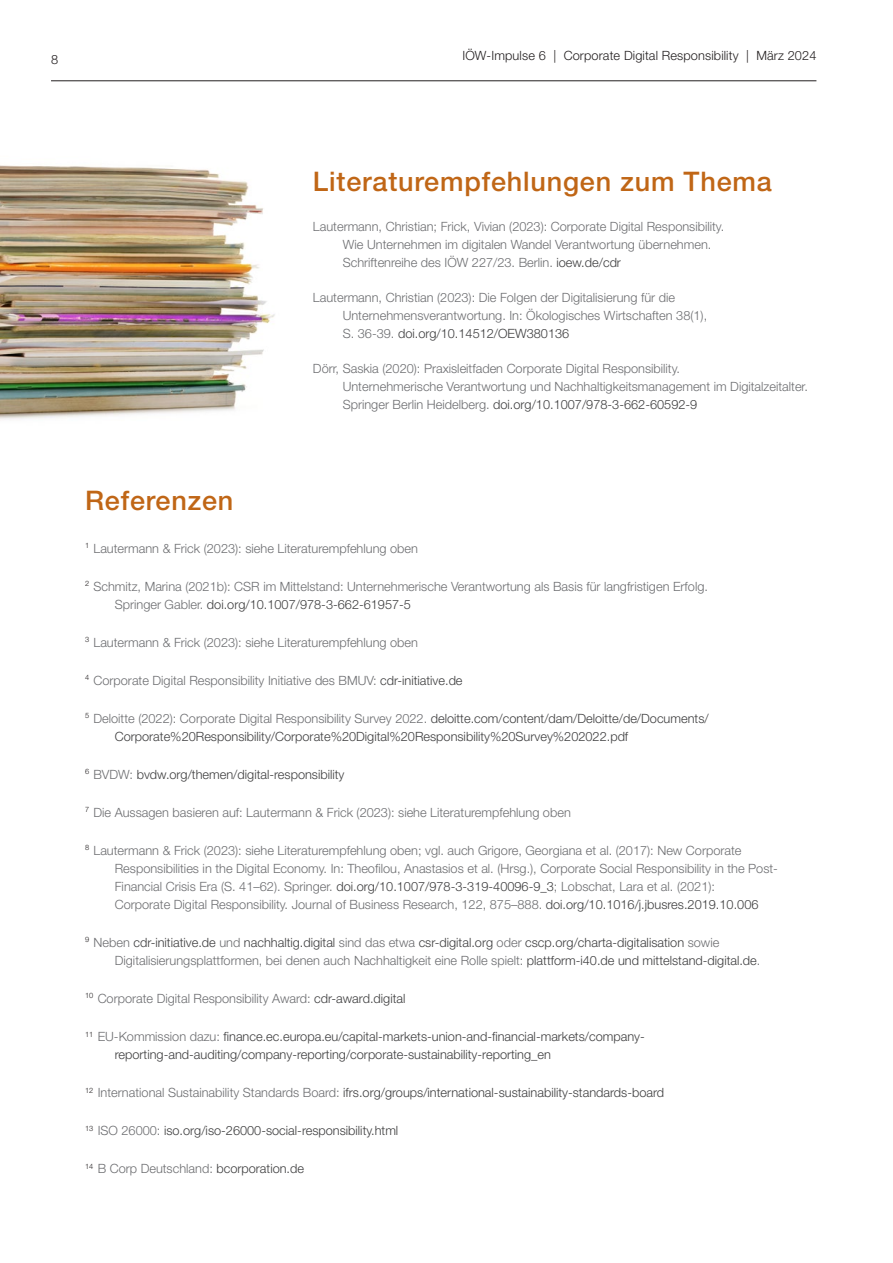
<style>
.page{position:relative;width:893px;height:1263px;background:#fff}
.page>*{position:absolute;margin:0;border:0;box-sizing:border-box;transform-origin:0 0}
.t1{font:500 27px "Helvetica Neue LT Std";letter-spacing:.03em;color:#c06616}
.Literaturverzeichnis{font:300 12.75px/18px "Helvetica Neue LT Std";color:#6c6d70}
.Literaturverzeichnis-2{font:300 12.75px/18px "Helvetica Neue LT Std";color:#3e3e3f}
.t2{font:300 12.75px "Helvetica Neue LT Std";letter-spacing:.01em;color:#231f20}
.s1{color:#3e3e3f}
.s2{color:#6c6d70}
</style>
<div class="page">
<hr style="left:51px;top:80px;width:765px;height:1px;background:#231f20">
<img style="left:0;top:165px;width:275px;height:255px">
<p class="t2" style="left:51px;top:51px;width:9px">8</p>
<p class="t2" style="left:462px;top:48px;width:355px">IÖW-Impulse 6 | Corporate Digital Responsibility | März 2024</p>
<p class="t1" style="left:313px;top:166px;width:460px">Literaturempfehlungen zum Thema</p>
<p class="Literaturverzeichnis" style="left:343px;top:217px;width:383px;text-indent:-30px">Lautermann, Christian; Frick, Vivian (2023): Corporate Digital Responsibility.<br>Wie Unternehmen im digitalen Wandel Verantwortung übernehmen.<br>Schriftenreihe des IÖW 227/23. Berlin. <span class="s1">ioew.de/cdr</span></p>
<p class="Literaturverzeichnis" style="left:343px;top:288px;width:366px;text-indent:-30px">Lautermann, Christian (2023): Die Folgen der Digitalisierung für die<br>Unternehmensverantwortung. In: Ökologisches Wirtschaften 38(1),<br>S. 36-39. <span class="s1">doi.org/10.14512/OEW380136</span></p>
<p class="Literaturverzeichnis" style="left:343px;top:359px;width:467px;text-indent:-30px">Dörr, Saskia (2020): Praxisleitfaden Corporate Digital Responsibility.<br>Unternehmerische Verantwortung und Nachhaltigkeitsmanagement im Digitalzeitalter.<br>Springer Berlin Heidelberg. <span class="s1">doi.org/10.1007/978-3-662-60592-9</span></p>
<p class="t1" style="left:85px;top:485px;width:150px">Referenzen</p>
<p class="Literaturverzeichnis" style="left:85px;top:539px;width:334px"><sup>1</sup> Lautermann &amp; Frick (2023): siehe Literaturempfehlung oben</p>
<p class="Literaturverzeichnis" style="left:115px;top:577px;width:595px;text-indent:-30px"><sup>2</sup> Schmitz, Marina (2021b): CSR im Mittelstand: Unternehmerische Verantwortung als Basis für langfristigen Erfolg.<br>Springer Gabler. <span class="s1">doi.org/10.1007/978-3-662-61957-5</span></p>
<p class="Literaturverzeichnis" style="left:85px;top:633px;width:334px"><sup>3</sup> Lautermann &amp; Frick (2023): siehe Literaturempfehlung oben</p>
<p class="Literaturverzeichnis" style="left:85px;top:671px;width:379px"><sup>4</sup> Corporate Digital Responsibility Initiative des BMUV: <span class="s1">cdr-initiative.de</span></p>
<p class="Literaturverzeichnis-2" style="left:115px;top:709px;width:595px;text-indent:-30px"><sup>5</sup> <span class="s2">Deloitte (2022): Corporate Digital Responsibility Survey 2022.</span> deloitte.com/content/dam/Deloitte/de/Documents/<br>Corporate%20Responsibility/Corporate%20Digital%20Responsibility%20Survey%202022.pdf</p>
<p class="Literaturverzeichnis-2" style="left:85px;top:765px;width:261px"><sup>6</sup> <span class="s2">BVDW:</span> bvdw.org/themen/digital-responsibility</p>
<p class="Literaturverzeichnis" style="left:85px;top:803px;width:487px"><sup>7</sup> Die Aussagen basieren auf: Lautermann &amp; Frick (2023): siehe Literaturempfehlung oben</p>
<p class="Literaturverzeichnis" style="left:115px;top:841px;width:665px;text-indent:-30px"><sup>8</sup> Lautermann &amp; Frick (2023): siehe Literaturempfehlung oben; vgl. auch Grigore, Georgiana et al. (2017): New Corporate Responsibilities in the Digital Economy. In: Theofilou, Anastasios et al. (Hrsg.), Corporate Social Responsibility in the Post-Financial Crisis Era (S. 41–62). Springer. <span class="s1">doi.org/10.1007/978-3-319-40096-9_3</span>; Lobschat, Lara et al. (2021):<br>Corporate Digital Responsibility. Journal of Business Research, 122, 875–888. <span class="s1">doi.org/10.1016/j.jbusres.2019.10.006</span></p>
<p class="Literaturverzeichnis-2" style="left:115px;top:933px;width:647px;text-indent:-30px"><sup>9</sup> <span class="s2">Neben</span> cdr-initiative.de <span class="s2">und</span> nachhaltig.digital <span class="s2">sind das etwa</span> csr-digital.org <span class="s2">oder</span> cscp.org/charta-digitalisation <span class="s2">sowie<br>Digitalisierungsplattformen, bei denen auch Nachhaltigkeit eine Rolle spielt:</span> plattform-i40.de und mittelstand-digital.de<span class="s2">.</span></p>
<p class="Literaturverzeichnis" style="left:85px;top:989px;width:322px"><sup>10</sup> Corporate Digital Responsibility Award: <span class="s1">cdr-award.digital</span></p>
<p class="Literaturverzeichnis-2" style="left:115px;top:1027px;width:531px;text-indent:-30px"><sup>11</sup> <span class="s2">EU-Kommission dazu:</span> finance.ec.europa.eu/capital-markets-union-and-financial-markets/company&shy;reporting-and-auditing/company-reporting/corporate-sustainability-reporting_en</p>
<p class="Literaturverzeichnis-2" style="left:85px;top:1083px;width:581px"><sup>12</sup> <span class="s2">International Sustainability Standards Board:</span> ifrs.org/groups/international-sustainability-standards-board</p>
<p class="Literaturverzeichnis-2" style="left:85px;top:1121px;width:315px"><sup>13</sup> <span class="s2">ISO 26000:</span> iso.org/iso-26000-social-responsibility.html</p>
<p class="Literaturverzeichnis" style="left:85px;top:1159px;width:221px"><sup>14</sup> B Corp Deutschland: <span class="s1">bcorporation.de</span></p>
</div>
